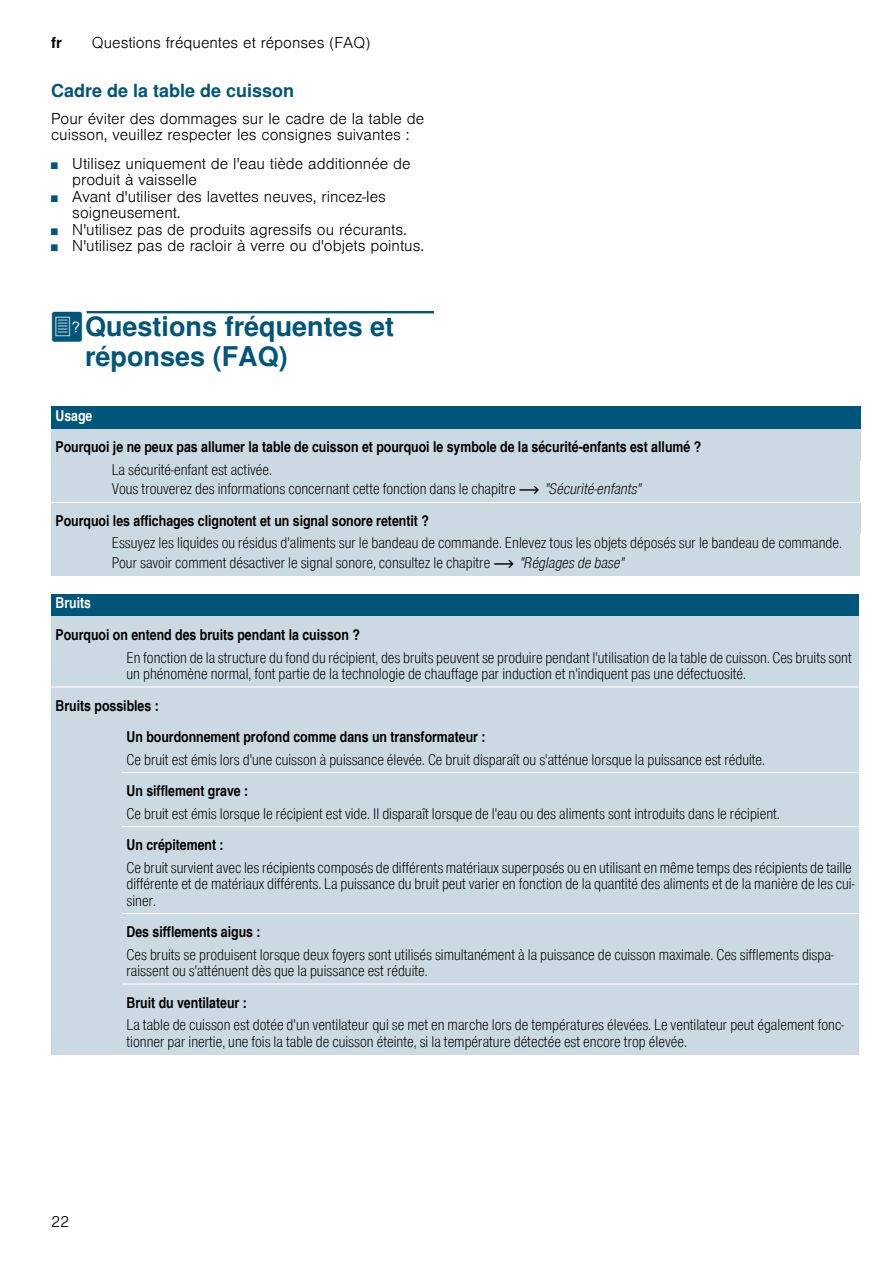
<style>
.page{position:relative;width:893px;height:1263px;background:#fff}
.page>*{position:absolute;margin:0;border:0;box-sizing:border-box;transform-origin:0 0}
.t1{font:700 27px/30px "Nimbus San L";color:#00567a}
.t2{font:700 18px "Nimbus San L";color:#00567a}
.t3{font:15px/16.5px "Nimbus San L Lig Con";color:#000}
.t4{font:300 15px/16.5px "Nimbus San L";color:#000}
.t5{font:15px/31.5px "Nimbus San L Bol Con";color:#000}
.t6{font:15px "Nimbus San L Bol Con";color:#fff}
.t7{font:700 15px "Nimbus San L";color:#000}
.s1{font-size:9px;color:#00567a}
.s2{font-family:"BSH Symb PG2";font-weight:400}
.s3{font-family:"BSH Symb PH1"}
.s4{font-family:"Nimbus San L Lig Con Ita"}
</style>
<div class="page">
<svg style="left:86px;top:312px;width:348px;height:2px"></svg>
<div style="left:87px;top:312px;width:347px;height:1px;border:1px solid #00567a"></div>
<div style="left:51px;top:406px;width:809px;height:23px;background:#00567a"></div>
<div style="left:51px;top:429px;width:809px;height:31px;background:#cbd9e3"></div>
<div style="left:51px;top:460px;width:56px;height:42px;background:#cbd9e3"></div>
<div style="left:107px;top:460px;width:753px;height:42px;background:#cbd9e3"></div>
<div style="left:51px;top:502px;width:809px;height:32px;background:#cbd9e3"></div>
<div style="left:51px;top:534px;width:56px;height:42px;background:#cbd9e3"></div>
<div style="left:107px;top:534px;width:753px;height:42px;background:#cbd9e3"></div>
<div style="left:51px;top:594px;width:808px;height:22px;background:#00567a"></div>
<div style="left:51px;top:616px;width:808px;height:32px;background:#cbd9e3"></div>
<div style="left:51px;top:648px;width:71px;height:39px;background:#cbd9e3"></div>
<div style="left:122px;top:648px;width:737px;height:39px;background:#cbd9e3"></div>
<div style="left:51px;top:687px;width:808px;height:31px;background:#cbd9e3"></div>
<div style="left:51px;top:718px;width:71px;height:32px;background:#cbd9e3"></div>
<div style="left:122px;top:718px;width:737px;height:32px;background:#cbd9e3"></div>
<div style="left:51px;top:750px;width:71px;height:22px;background:#cbd9e3"></div>
<div style="left:122px;top:750px;width:737px;height:22px;background:#cbd9e3"></div>
<div style="left:51px;top:772px;width:71px;height:32px;background:#cbd9e3"></div>
<div style="left:122px;top:772px;width:737px;height:32px;background:#cbd9e3"></div>
<div style="left:51px;top:804px;width:71px;height:22px;background:#cbd9e3"></div>
<div style="left:122px;top:804px;width:737px;height:22px;background:#cbd9e3"></div>
<div style="left:51px;top:826px;width:71px;height:32px;background:#cbd9e3"></div>
<div style="left:122px;top:826px;width:737px;height:32px;background:#cbd9e3"></div>
<div style="left:51px;top:858px;width:71px;height:55px;background:#cbd9e3"></div>
<div style="left:122px;top:858px;width:737px;height:55px;background:#cbd9e3"></div>
<div style="left:51px;top:913px;width:71px;height:32px;background:#cbd9e3"></div>
<div style="left:122px;top:913px;width:737px;height:32px;background:#cbd9e3"></div>
<div style="left:51px;top:945px;width:71px;height:39px;background:#cbd9e3"></div>
<div style="left:122px;top:945px;width:737px;height:39px;background:#cbd9e3"></div>
<div style="left:51px;top:984px;width:71px;height:31px;background:#cbd9e3"></div>
<div style="left:122px;top:984px;width:737px;height:31px;background:#cbd9e3"></div>
<div style="left:51px;top:1015px;width:71px;height:39px;background:#cbd9e3"></div>
<div style="left:122px;top:1015px;width:737px;height:39px;background:#cbd9e3"></div>
<hr style="left:51px;top:502px;width:809px;height:1px;background:#fff">
<hr style="left:51px;top:686px;width:808px;height:1px;background:#fff">
<hr style="left:122px;top:772px;width:737px;height:1px;background:#fff">
<hr style="left:122px;top:826px;width:737px;height:1px;background:#fff">
<hr style="left:122px;top:913px;width:737px;height:1px;background:#fff">
<hr style="left:122px;top:983px;width:737px;height:1px;background:#fff">
<p class="t7" style="left:51px;top:34px;width:12px">fr</p>
<p class="t4" style="left:92px;top:33px;width:280px">Questions fréquentes et réponses (FAQ)</p>
<p class="t2" style="left:51px;top:79px;width:245px">Cadre de la table de cuisson</p>
<p class="t4" style="left:51px;top:109px;width:375px">Pour éviter des dommages sur le cadre de la table de cuisson, veuillez respecter les consignes suivantes :</p>
<p class="t4" style="left:72px;top:154px;width:340px;text-indent:-21px"><span class="s1">■</span> Utilisez uniquement de l'eau tiède additionnée de produit à vaisselle</p>
<p class="t4" style="left:72px;top:187px;width:315px;text-indent:-21px"><span class="s1">■</span> Avant d'utiliser des lavettes neuves, rincez-les soigneusement.</p>
<p class="t4" style="left:51px;top:220px;width:357px"><span class="s1">■</span> N'utilisez pas de produits agressifs ou récurants.</p>
<p class="t4" style="left:51px;top:236px;width:374px"><span class="s1">■</span> N'utilisez pas de racloir à verre ou d'objets pointus.</p>
<h1 class="t1" style="left:85px;top:311px;width:311px;text-indent:-34px"><span class="s2">{</span>Questions fréquentes et réponses (FAQ)</h1>
<p class="t6" style="left:56px;top:406px;width:38px">Usage</p>
<p class="t5" style="left:56px;top:431px;width:647px">Pourquoi je ne peux pas allumer la table de cuisson et pourquoi le symbole de la sécurité-enfants est allumé ?</p>
<p class="t3" style="left:112px;top:459px;width:531px;line-height:19.5px">La sécurité-enfant est activée.<br>Vous trouverez des informations concernant cette fonction dans le chapitre <span class="s3">~</span> <span class="s4">"Sécurité-enfants"</span></p>
<p class="t5" style="left:56px;top:504px;width:375px">Pourquoi les affichages clignotent et un signal sonore retentit ?</p>
<p class="t3" style="left:112px;top:533px;width:731px;line-height:19.5px">Essuyez les liquides ou résidus d'aliments sur le bandeau de commande. Enlevez tous les objets déposés sur le bandeau de commande.<br>Pour savoir comment désactiver le signal sonore, consultez le chapitre <span class="s3">~</span> <span class="s4">"Réglages de base"</span></p>
<p class="t6" style="left:56px;top:594px;width:37px">Bruits</p>
<p class="t5" style="left:56px;top:618px;width:306px">Pourquoi on entend des bruits pendant la cuisson ?</p>
<p class="t3" style="left:126px;top:648px;width:726px">En fonction de la structure du fond du récipient, des bruits peuvent se produire pendant l'utilisation de la table de cuisson. Ces bruits sont un phénomène normal, font partie de la technologie de chauffage par induction et n'indiquent pas une défectuosité.</p>
<p class="t5" style="left:126px;top:689px;width:360px;text-indent:-71px">Bruits possibles :<br>Un bourdonnement profond comme dans un transformateur :</p>
<p class="t3" style="left:126px;top:750px;width:640px">Ce bruit est émis lors d'une cuisson à puissance élevée. Ce bruit disparaît ou s'atténue lorsque la puissance est réduite.</p>
<p class="t5" style="left:126px;top:774px;width:123px">Un sifflement grave :</p>
<p class="t3" style="left:126px;top:804px;width:654px">Ce bruit est émis lorsque le récipient est vide. Il disparaît lorsque de l'eau ou des aliments sont introduits dans le récipient.</p>
<p class="t5" style="left:126px;top:828px;width:99px">Un crépitement :</p>
<p class="t3" style="left:126px;top:858px;width:729px">Ce bruit survient avec les récipients composés de différents matériaux superposés ou en utilisant en même temps des récipients de taille différente et de matériaux différents. La puissance du bruit peut varier en fonction de la quantité des aliments et de la manière de les cui&shy;siner.</p>
<p class="t5" style="left:126px;top:915px;width:135px">Des sifflements aigus :</p>
<p class="t3" style="left:126px;top:945px;width:708px">Ces bruits se produisent lorsque deux foyers sont utilisés simultanément à la puissance de cuisson maximale. Ces sifflements dispa&shy;raissent ou s'atténuent dès que la puissance est réduite.</p>
<p class="t5" style="left:126px;top:986px;width:122px">Bruit du ventilateur :</p>
<p class="t3" style="left:126px;top:1016px;width:719px">La table de cuisson est dotée d'un ventilateur qui se met en marche lors de températures élevées. Le ventilateur peut également fonc&shy;tionner par inertie, une fois la table de cuisson éteinte, si la température détectée est encore trop élevée.</p>
<p class="t4" style="left:51px;top:1212px;width:20px">22</p>
</div>
